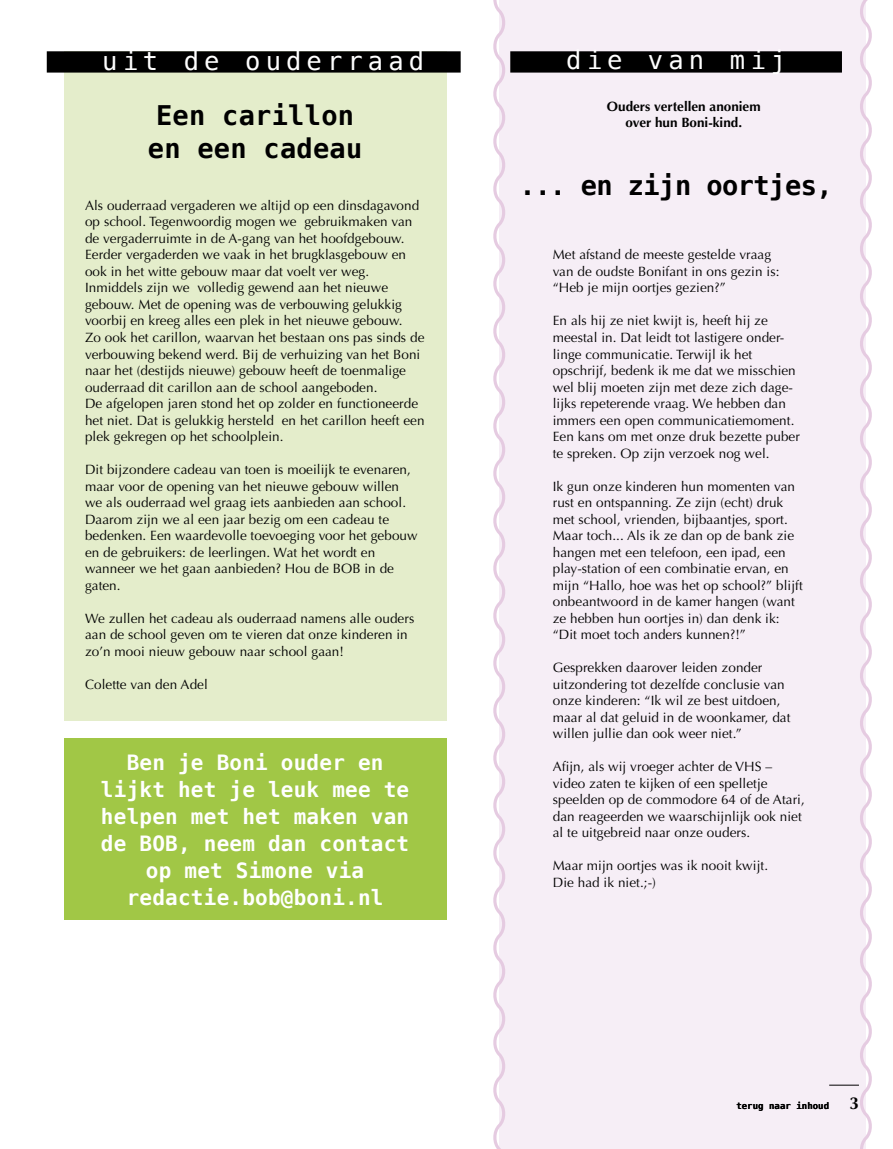
<style>
.page{position:relative;width:893px;height:1149px;background:#fff}
.page>*{position:absolute;margin:0;border:0;box-sizing:border-box;transform-origin:0 0}
.t1{font:700 27px/32.4px "Menlo";letter-spacing:.01em;color:#000;text-align:center}
.t2{font:700 27px "Menlo";letter-spacing:-.02em;color:#000}
.t3{font:25.5px "Menlo";letter-spacing:.2em;color:#fff}
.t4{font:700 21px/27px "Menlo";letter-spacing:.01em;color:#fff;text-align:center}
.t5{font:700 17.25px "Optima";color:#000}
.t6{font:13.5px/16.5px "Optima";letter-spacing:.005em;color:#000}
.t7{font:700 13.5px/16.5px "Optima";color:#000;text-align:center}
.t8{font:700 9px "Menlo";letter-spacing:.005em;color:#000}
</style>
<div class="page">
<div style="left:64px;top:51px;width:382px;height:669px;background:#e4edcb"></div>
<div style="left:493px;top:0;width:379px;height:1148px;background:#f6eef6"></div>
<div style="left:64px;top:738px;width:382px;height:181px;background:#a1c746"></div>
<hr style="left:829px;top:1084px;width:30px;height:1px;background:#000">
<div style="left:47px;top:51px;width:414px;height:22px;background:#000"></div>
<div style="left:510px;top:51px;width:332px;height:22px;background:#000"></div>
<h2 class="t3" style="left:102px;top:44px;width:324px">uit de ouderraad</h2>
<h1 class="t1" style="left:148px;top:100px;width:216px">Een carillon en een cadeau</h1>
<p class="t6" style="left:85px;top:197px;width:341px">Als ouderraad vergaderen we altijd op een dinsdagavond op school. Tegenwoordig mogen we gebruikmaken van de vergaderruimte in de A-gang van het hoofdgebouw.<br>Eerder vergaderden we vaak in het brugklasgebouw en ook in het witte gebouw maar dat voelt ver weg.<br>Inmiddels zijn we volledig gewend aan het nieuwe gebouw. Met de opening was de verbouwing gelukkig voorbij en kreeg alles een plek in het nieuwe gebouw.<br>Zo ook het carillon, waarvan het bestaan ons pas sinds de verbouwing bekend werd. Bij de verhuizing van het Boni naar het (destijds nieuwe) gebouw heeft de toenmalige ouderraad dit carillon aan de school aangeboden.<br>De afgelopen jaren stond het op zolder en functioneerde het niet. Dat is gelukkig hersteld en het carillon heeft een plek gekregen op het schoolplein.</p>
<p class="t6" style="left:85px;top:461px;width:334px">Dit bijzondere cadeau van toen is moeilijk te evenaren, maar voor de opening van het nieuwe gebouw willen we als ouderraad wel graag iets aanbieden aan school.<br>Daarom zijn we al een jaar bezig om een cadeau te bedenken. Een waardevolle toevoeging voor het gebouw en de gebruikers: de leerlingen. Wat het wordt en wanneer we het gaan aanbieden? Hou de BOB in de gaten.</p>
<p class="t6" style="left:85px;top:610px;width:331px">We zullen het cadeau als ouderraad namens alle ouders aan de school geven om te vieren dat onze kinderen in zo’n mooi nieuw gebouw naar school gaan!</p>
<p class="t6" style="left:85px;top:675px;width:124px">Colette van den Adel</p>
<h3 class="t4" style="left:101px;top:749px;width:310px">Ben je Boni ouder en lijkt het je leuk mee te helpen met het maken van de BOB, neem dan contact op met Simone via redactie.bob@boni.nl</h3>
<h2 class="t3" style="left:566px;top:42px;width:221px">die van mij</h2>
<p class="t7" style="left:607px;top:98px;width:155px">Ouders vertellen anoniem over hun Boni-kind.</p>
<h1 class="t2" style="left:519px;top:166px;width:315px">... en zijn oortjes,</h1>
<p class="t6" style="left:553px;top:247px;width:228px">Met afstand de meeste gestelde vraag van de oudste Bonifant in ons gezin is: “Heb je mijn oortjes gezien?”</p>
<p class="t6" style="left:553px;top:313px;width:249px">En als hij ze niet kwijt is, heeft hij ze meestal in. Dat leidt tot lastigere onder&shy;linge communicatie. Terwijl ik het opschrijf, bedenk ik me dat we misschien wel blij moeten zijn met deze zich dage&shy;lijks repeterende vraag. We hebben dan immers een open communicatiemoment.<br>Een kans om met onze druk bezette puber te spreken. Op zijn verzoek nog wel.</p>
<p class="t6" style="left:553px;top:478px;width:251px">Ik gun onze kinderen hun momenten van rust en ontspanning. Ze zijn (echt) druk met school, vrienden, bijbaantjes, sport.<br>Maar toch... Als ik ze dan op de bank zie hangen met een telefoon, een ipad, een play-station of een combinatie ervan, en mijn “Hallo, hoe was het op school?” blijft onbeantwoord in de kamer hangen (want ze hebben hun oortjes in) dan denk ik: “Dit moet toch anders kunnen?!”</p>
<p class="t6" style="left:553px;top:659px;width:239px">Gesprekken daarover leiden zonder uitzondering tot dezelfde conclusie van onze kinderen: “Ik wil ze best uitdoen, maar al dat geluid in de woonkamer, dat willen jullie dan ook weer niet.”</p>
<p class="t6" style="left:553px;top:758px;width:253px">Afijn, als wij vroeger achter de VHS – video zaten te kijken of een spelletje speelden op de commodore 64 of de Atari, dan reageerden we waarschijnlijk ook niet al te uitgebreid naar onze ouders.</p>
<p class="t6" style="left:553px;top:857px;width:217px">Maar mijn oortjes was ik nooit kwijt.<br>Die had ik niet.;-)</p>
<p class="t8" style="left:736px;top:1098px;width:94px">terug naar inhoud</p>
<p class="t5" style="left:849px;top:1092px;width:11px">3</p>
</div>
